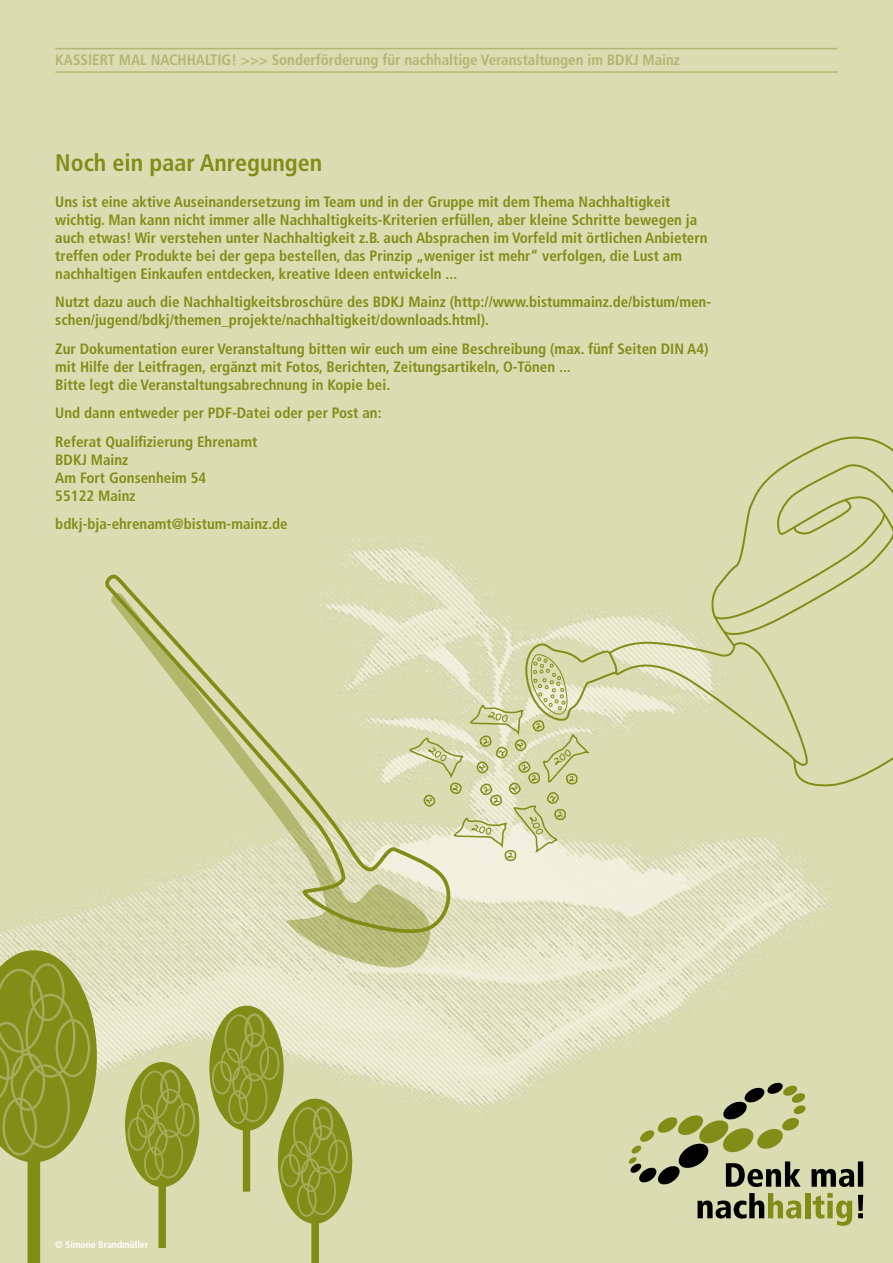
<style>
.page{position:relative;width:893px;height:1263px;background:#daddb2}
.page>*{position:absolute;margin:0;border:0;box-sizing:border-box;transform-origin:0 0}
.t1{font:700 condensed 24px "Frutiger LT Std";color:#808e18}
.t2{font:700 condensed 15px/18px "Frutiger LT Std";color:#808e18}
.t3{font:700 condensed 15px "Frutiger LT Std";color:#b2b672}
.t4{font:700 condensed 9.75px "Frutiger LT Std";color:#fff}
</style>
<div class="page">
<img style="left:0;top:536px;width:832px;height:587px">
<svg style="left:110px;top:937px;width:322px;height:32px"></svg>
<svg style="left:100px;top:573px;width:355px;height:364px"></svg>
<svg style="left:519px;top:436px;width:374px;height:353px"></svg>
<svg style="left:608px;top:651px;width:11px;height:24px"></svg>
<svg style="left:713px;top:460px;width:180px;height:310px"></svg>
<svg style="left:408px;top:651px;width:184px;height:211px"></svg>
<svg style="left:697px;top:1193px;width:104px;height:25px"></svg>
<div style="left:805px;top:1193px;width:5px;height:25px;background:#808e18"></div>
<svg style="left:813px;top:1193px;width:39px;height:33px"></svg>
<svg style="left:858px;top:1195px;width:5px;height:23px"></svg>
<div style="left:858px;top:1161px;width:5px;height:26px;background:#000"></div>
<svg style="left:629px;top:1082px;width:225px;height:105px"></svg>
<svg style="left:0;top:950px;width:97px;height:313px"></svg>
<div style="left:2px;top:1097px;width:35px;height:58px;border:2px solid #a6ac5c;border-radius:50%"></div>
<div style="left:30px;top:963px;width:35px;height:58px;border:2px solid #a6ac5c;border-radius:50%"></div>
<div style="left:158px;top:1155px;width:8px;height:93px;background:#808e18;border:1px solid #808e18"></div>
<div style="left:126px;top:1063px;width:73px;height:123px;background:#808e18;border-radius:50%"></div>
<div style="left:140px;top:1070px;width:29px;height:49px;border:2px solid #a6ac5c;border-radius:50%"></div>
<div style="left:156px;top:1089px;width:29px;height:49px;border:2px solid #a6ac5c;border-radius:50%"></div>
<div style="left:136px;top:1104px;width:20px;height:34px;border:2px solid #a6ac5c;border-radius:50%"></div>
<div style="left:148px;top:1122px;width:20px;height:33px;border:2px solid #a6ac5c;border-radius:50%"></div>
<div style="left:175px;top:1103px;width:20px;height:33px;border:2px solid #a6ac5c;border-radius:50%"></div>
<div style="left:154px;top:1129px;width:29px;height:49px;border:2px solid #a6ac5c;border-radius:50%"></div>
<div style="left:128px;top:1117px;width:19px;height:34px;border:2px solid #a6ac5c;border-radius:50%"></div>
<div style="left:144px;top:1146px;width:20px;height:34px;border:2px solid #a6ac5c;border-radius:50%"></div>
<div style="left:160px;top:1070px;width:20px;height:34px;border:2px solid #a6ac5c;border-radius:50%"></div>
<div style="left:243px;top:1099px;width:7px;height:93px;background:#808e18"></div>
<div style="left:210px;top:1006px;width:73px;height:124px;background:#808e18;border-radius:50%"></div>
<div style="left:224px;top:1014px;width:29px;height:49px;border:2px solid #a6ac5c;border-radius:50%"></div>
<div style="left:240px;top:1032px;width:29px;height:49px;border:2px solid #a6ac5c;border-radius:50%"></div>
<div style="left:221px;top:1048px;width:19px;height:34px;border:2px solid #a6ac5c;border-radius:50%"></div>
<div style="left:232px;top:1065px;width:20px;height:34px;border:2px solid #a6ac5c;border-radius:50%"></div>
<div style="left:260px;top:1046px;width:19px;height:34px;border:2px solid #a6ac5c;border-radius:50%"></div>
<div style="left:239px;top:1073px;width:28px;height:49px;border:2px solid #a6ac5c;border-radius:50%"></div>
<div style="left:212px;top:1061px;width:20px;height:33px;border:2px solid #a6ac5c;border-radius:50%"></div>
<div style="left:228px;top:1090px;width:20px;height:34px;border:2px solid #a6ac5c;border-radius:50%"></div>
<div style="left:244px;top:1013px;width:21px;height:34px;border:2px solid #a6ac5c;border-radius:50%"></div>
<svg style="left:311px;top:1224px;width:8px;height:39px"></svg>
<div style="left:279px;top:1099px;width:73px;height:124px;background:#808e18;border-radius:50%"></div>
<div style="left:293px;top:1107px;width:29px;height:49px;border:2px solid #a6ac5c;border-radius:50%"></div>
<div style="left:309px;top:1125px;width:29px;height:49px;border:2px solid #a6ac5c;border-radius:50%"></div>
<div style="left:289px;top:1141px;width:20px;height:34px;border:2px solid #a6ac5c;border-radius:50%"></div>
<div style="left:301px;top:1158px;width:20px;height:34px;border:2px solid #a6ac5c;border-radius:50%"></div>
<div style="left:328px;top:1139px;width:20px;height:34px;border:2px solid #a6ac5c;border-radius:50%"></div>
<div style="left:307px;top:1166px;width:29px;height:49px;border:2px solid #a6ac5c;border-radius:50%"></div>
<div style="left:281px;top:1154px;width:19px;height:33px;border:2px solid #a6ac5c;border-radius:50%"></div>
<div style="left:297px;top:1183px;width:20px;height:34px;border:2px solid #a6ac5c;border-radius:50%"></div>
<div style="left:313px;top:1106px;width:20px;height:34px;border:2px solid #a6ac5c;border-radius:50%"></div>
<hr style="left:55px;top:48px;width:783px;height:1px;background:#b2b672">
<hr style="left:55px;top:71px;width:783px;height:2px;background:#b2b672">
<p class="t3" style="left:55px;top:51px;width:626px">KASSIERT MAL NACHHALTIG! &gt;&gt;&gt; Sonderförderung für nachhaltige Veranstaltungen im BDKJ Mainz</p>
<h1 class="t1" style="left:55px;top:148px;width:269px">Noch ein paar Anregungen</h1>
<p class="t2" style="left:55px;top:193px;width:654px">Uns ist eine aktive Auseinandersetzung im Team und in der Gruppe mit dem Thema Nachhaltigkeit wichtig. Man kann nicht immer alle Nachhaltigkeits-Kriterien erfüllen, aber kleine Schritte bewegen ja auch etwas! Wir verstehen unter Nachhaltigkeit z.B. auch Absprachen im Vorfeld mit örtlichen Anbietern treffen oder Produkte bei der gepa bestellen, das Prinzip „weniger ist mehr“ verfolgen, die Lust am nachhaltigen Einkaufen entdecken, kreative Ideen entwickeln ...</p>
<p class="t2" style="left:55px;top:293px;width:657px">Nutzt dazu auch die Nachhaltigkeitsbroschüre des BDKJ Mainz (http://www.bistummainz.de/bistum/men&shy;schen/jugend/bdkj/themen_projekte/nachhaltigkeit/downloads.html).</p>
<p class="t2" style="left:55px;top:340px;width:655px">Zur Dokumentation eurer Veranstaltung bitten wir euch um eine Beschreibung (max. fünf Seiten DIN A4) mit Hilfe der Leitfragen, ergänzt mit Fotos, Berichten, Zeitungsartikeln, O-Tönen ...<br>Bitte legt die Veranstaltungsabrechnung in Kopie bei.</p>
<p class="t2" style="left:55px;top:399px;width:328px;line-height:28.5px">Und dann entweder per PDF-Datei oder per Post an:<br>Referat Qualifizierung Ehrenamt</p>
<p class="t2" style="left:55px;top:451px;width:153px">BDKJ Mainz<br>Am Fort Gonsenheim 54<br>55122 Mainz</p>
<p class="t2" style="left:55px;top:515px;width:234px">bdkj-bja-ehrenamt@bistum-mainz.de</p>
<p class="t4" style="left:55px;top:1238px;width:94px">© Simone Brandmüller</p>
</div>
